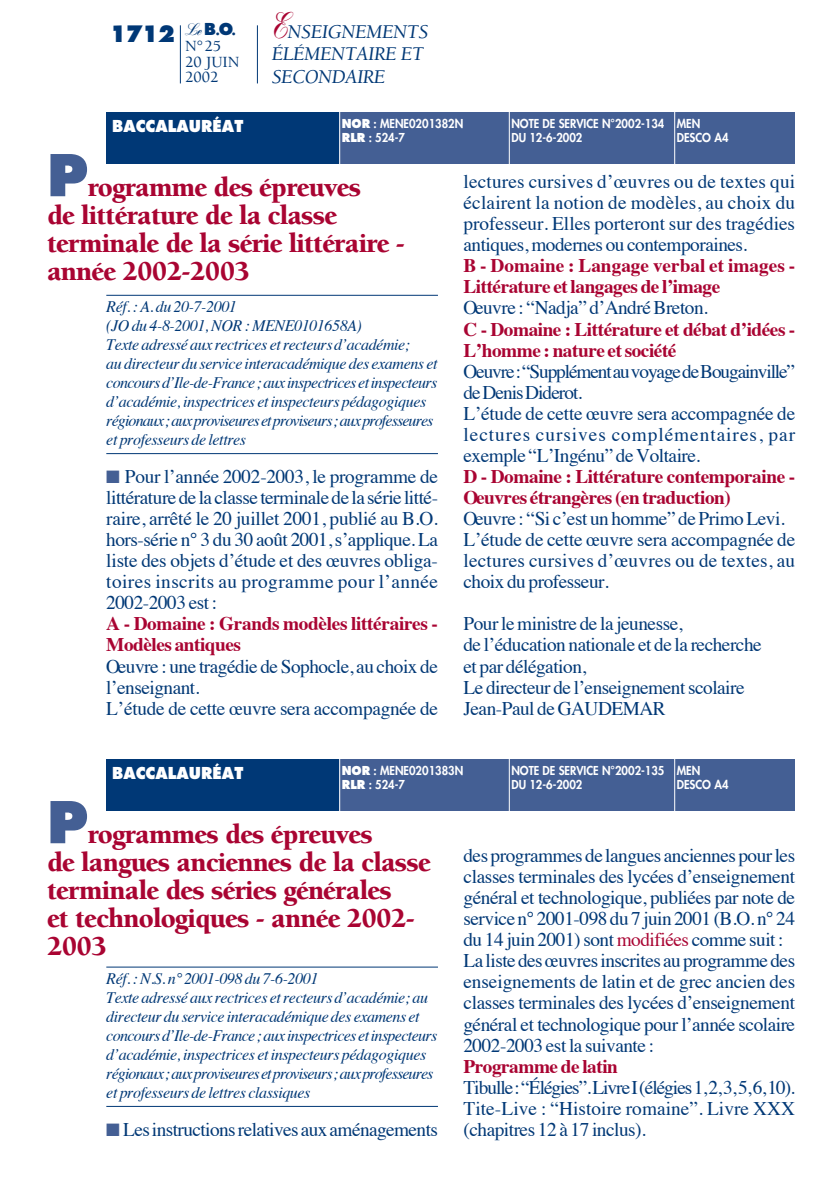
<style>
.page{position:relative;width:840px;height:1190px;background:#fff}
.page>*{position:absolute;margin:0;border:0;box-sizing:border-box;transform-origin:0 0}
.t1{font:900 28px/28px "Berkeley";letter-spacing:-.03em;color:#a90432}
.t2{font:800 22px "Futura";color:#003876;scale:.94 1}
.t3{font:italic 20px/22.4px "Berkeley";letter-spacing:-.02em;color:#003876}
.t4{font:19.2px/21px "Times";letter-spacing:-.025em;color:#003876}
.t5{font:700 19.2px/21px "Times";letter-spacing:-.025em;color:#a90432}
.t6{font:italic 16px/19px "Times";letter-spacing:-.025em;color:#003876}
.t7{font:800 16px "Futura";color:#fff;scale:.94 1}
.t8{font:500 16px/15.6px "Berkeley";color:#003876}
.t9{font:800 12px/14px "Futura";color:#fff;scale:.94 1}
.s1{font-family:"Kuenstler Script";font-weight:900;font-style:normal;font-size:36px;color:#a90432}
.s2{font-style:inherit}
.s3{font-family:"Futura";font-weight:800;font-size:56px;color:#445f94}
.s4{color:#445f94}
.s5{color:#a90432}
</style>
<div class="page">
<hr style="left:257px;top:25px;width:1px;height:58px;background:#003876">
<hr style="left:180px;top:25px;width:1px;height:58px;background:#003876">
<div style="left:106px;top:113px;width:234px;height:51px;background:#003876"></div>
<div style="left:340px;top:113px;width:455px;height:51px;background:#445f94"></div>
<hr style="left:674px;top:109px;width:1px;height:56px;background:#fff">
<hr style="left:509px;top:108px;width:1px;height:56px;background:#fff">
<hr style="left:106px;top:295px;width:332px;height:1px;background:#003876">
<hr style="left:106px;top:453px;width:332px;height:1px;background:#003876">
<hr style="left:339px;top:110px;width:1px;height:56px;background:#fff">
<div style="left:106px;top:760px;width:234px;height:51px;background:#003876"></div>
<div style="left:340px;top:760px;width:455px;height:51px;background:#445f94"></div>
<hr style="left:674px;top:756px;width:1px;height:56px;background:#fff">
<hr style="left:509px;top:755px;width:1px;height:56px;background:#fff">
<hr style="left:106px;top:967px;width:332px;height:1px;background:#003876">
<hr style="left:106px;top:1106px;width:332px;height:1px;background:#003876">
<hr style="left:339px;top:757px;width:1px;height:56px;background:#fff">
<p class="t3" style="left:272px;top:21px;width:158px"><span class="s1">E</span>NSEIGNEMENTS<br>ÉLÉMENTAIRE ET<br>SECONDAIRE</p>
<p class="t9" style="left:342px;top:116px;width:131px"><span class="s2">NOR</span> : MENE0201382N<br><span class="s2">RLR</span> : 524-7</p>
<p class="t2" style="left:110px;top:20px;width:136px">1712 <sup>Le</sup> <sup>B</sup><sup>.</sup><sup>O</sup><sup>.</sup></p>
<p class="t8" style="left:185px;top:38px;width:56px">N°25<br>20 JUIN<br>2002</p>
<p class="t7" style="left:112px;top:116px;width:141px">BACCALAURÉAT</p>
<p class="t9" style="left:511px;top:116px;width:164px">NOTE DE SERVICE N°2002-134<br>DU 12-6-2002</p>
<p class="t9" style="left:677px;top:116px;width:57px">MEN<br>DESCO A4</p>
<h1 class="t1" style="left:47px;top:174px;width:360px"><span class="s3">P</span>rogramme des épreuves<br>de littérature de la classe terminale de la série littéraire - année 2002-2003</h1>
<p class="t6" style="left:106px;top:299px;width:333px">Réf. : A. du 20-7-2001<br>(JO du 4-8-2001, NOR : MENE0101658A)<br>Texte adressé aux rectrices et recteursd’académie;<br>au directeur du service interacadémique des examens et concours d’Ile-de-France; aux inspectrices et inspecteurs d’académie, inspectrices et inspecteurs pédagogiques régionaux; aux proviseures et proviseurs; aux professeures et professeurs de lettres</p>
<p class="t4" style="left:106px;top:468px;width:333px;text-align:justify"><span class="s4">■</span> Pour l’année 2002-2003, le programme de littérature de la classe terminale de la série litté&shy;raire, arrêté le 20 juillet 2001, publié au B.O. hors-série n° 3 du 30 août 2001, s’applique. La liste des objets d’étude et des œuvres obliga&shy;toires inscrits au programme pour l’année 2002-2003 est :</p>
<p class="t5" style="left:106px;top:615px;width:333px">A - Domaine : Grands modèles littéraires -<br>Modèles antiques</p>
<p class="t4" style="left:106px;top:657px;width:333px">Oeuvre : une tragédie de Sophocle, au choix de l’enseignant.<br>L’étude de cette œuvre sera accompagnée de</p>
<p class="t4" style="left:463px;top:173px;width:333px;text-align:justify">lectures cursives d’œuvres ou de textes qui éclairent la notion de modèles, au choix du professeur. Elles porteront sur des tragédies antiques, modernes ou contemporaines.</p>
<p class="t5" style="left:463px;top:257px;width:333px">B - Domaine : Langage verbal et images -<br>Littérature et langages de l’image</p>
<p class="t4" style="left:463px;top:299px;width:246px">Oeuvre : “Nadja” d’André Breton.</p>
<p class="t5" style="left:463px;top:320px;width:333px">C - Domaine : Littérature et débat d’idées -<br>L’homme : nature et société</p>
<p class="t4" style="left:463px;top:362px;width:333px">Oeuvre: “Supplément au voyage de Bougainville” de Denis Diderot.<br>L’étude de cette œuvre sera accompagnée de lectures cursives complémentaires, par exemple “L’Ingénu” de Voltaire.</p>
<p class="t5" style="left:463px;top:468px;width:333px">D - Domaine : Littérature contemporaine -<br>Oeuvres étrangères (en traduction)</p>
<p class="t4" style="left:463px;top:510px;width:333px">Oeuvre : “Si c’est un homme” de Primo Levi.<br>L’étude de cette œuvre sera accompagnée de lectures cursives d’œuvres ou de textes, au choix du professeur.</p>
<p class="t4" style="left:463px;top:615px;width:300px">Pour le ministre de la jeunesse,<br>de l’éducation nationale et de la recherche et par délégation,<br>Le directeur de l’enseignement scolaire<br>Jean-Paul de GAUDEMAR</p>
<p class="t7" style="left:112px;top:763px;width:141px">BACCALAURÉAT</p>
<p class="t9" style="left:511px;top:763px;width:164px">NOTE DE SERVICE N°2002-135<br>DU 12-6-2002</p>
<p class="t9" style="left:677px;top:763px;width:57px">MEN<br>DESCO A4</p>
<p class="t9" style="left:342px;top:763px;width:131px"><span class="s2">NOR</span> : MENE0201383N<br><span class="s2">RLR</span> : 524-7</p>
<h1 class="t1" style="left:47px;top:821px;width:385px"><span class="s3">P</span>rogrammes des épreuves<br>de langues anciennes de la classe terminale des séries générales<br>et technologiques - année 2002-<br>2003</h1>
<p class="t6" style="left:106px;top:970px;width:333px">Réf. : N.S. n° 2001-098 du 7-6-2001<br>Texte adressé aux rectrices et recteursd’académie; au directeur du service interacadémique des examens et concours d’Ile-de-France; aux inspectrices et inspecteurs d’académie, inspectrices et inspecteurs pédagogiques régionaux; aux proviseures et proviseurs; aux professeures et professeurs de lettres classiques</p>
<p class="t4" style="left:106px;top:1121px;width:333px"><span class="s4">■</span> Les instructions relatives aux aménagements</p>
<p class="t4" style="left:463px;top:847px;width:333px">des programmes de langues anciennes pour les classes terminales des lycées d’enseignement général et technologique, publiées par note de service n°2001-098 du 7 juin 2001 (B.O. n°24 du 14 juin 2001) sont <span class="s5">modifiées</span> comme suit :<br>La liste des œuvres inscrites au programme des enseignements de latin et de grec ancien des classes terminales des lycées d’enseignement général et technologique pour l’année scolaire 2002-2003 est la suivante :</p>
<p class="t5" style="left:463px;top:1057px;width:156px">Programme de latin</p>
<p class="t4" style="left:463px;top:1078px;width:333px;text-align:justify">Tibulle: “Élégies”. Livre I (élégies 1, 2, 3, 5, 6, 10).<br>Tite-Live : “Histoire romaine”. Livre XXX (chapitres 12 à 17 inclus).</p>
</div>
